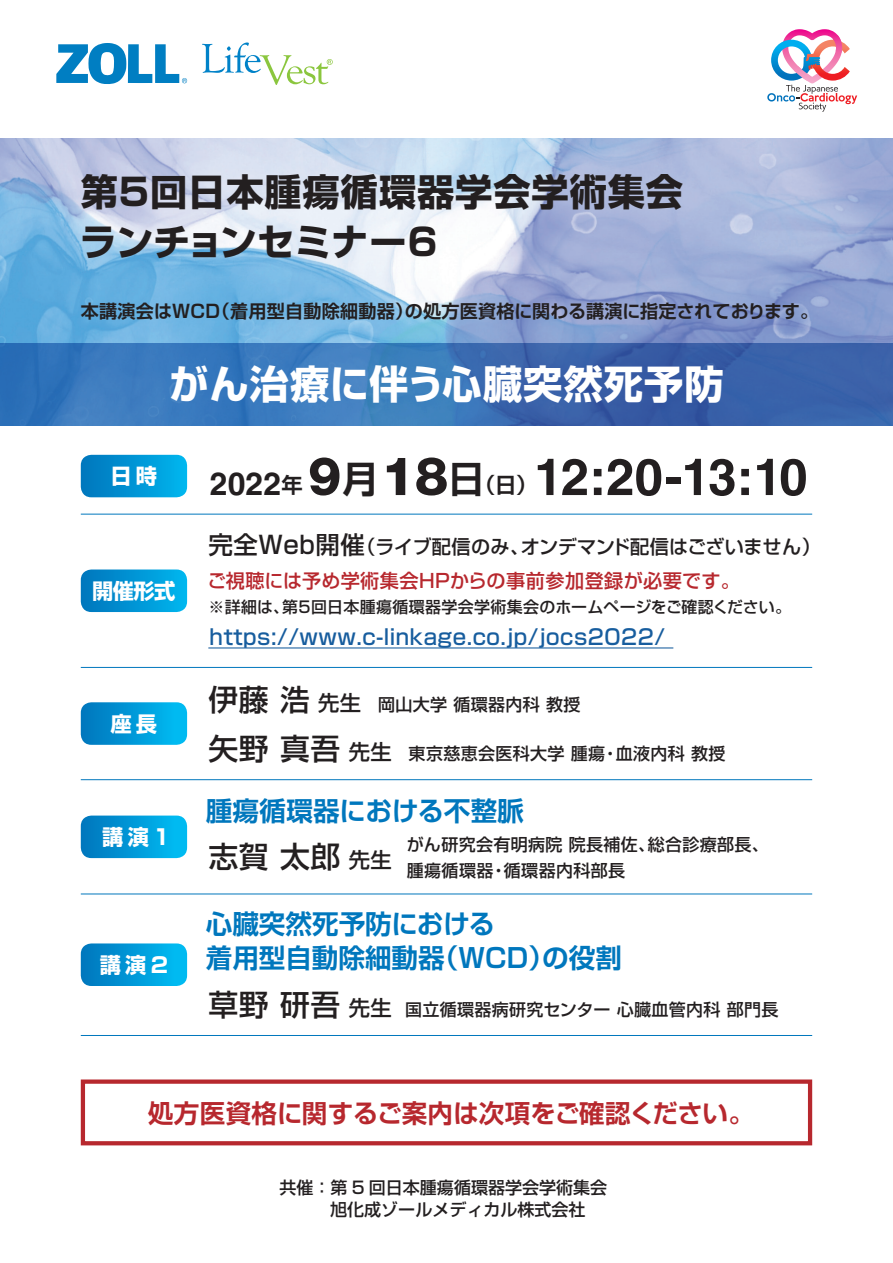
<style>
.page{position:relative;width:893px;height:1263px;background:#fff}
.page>*{position:absolute;margin:0;border:0;box-sizing:border-box;transform-origin:0 0}
.t1{font:700 51px "Helvetica LT Std";letter-spacing:-.035em;color:#231f20}
.t2{font:700 39.3px "Shin Go Pro";letter-spacing:.025em;color:#fff}
.t3{font:700 37.2px/49.9px "Shin Go Pro";letter-spacing:.025em;color:#231f20}
.t4{font:700 31.95px "Helvetica LT Std";color:#231f20}
.t5{font:500 29.7px "Shin Go Pro";letter-spacing:.025em;color:#231f20}
.t6{font:700 26.55px/34px "Shin Go Pro De";color:#0077bd}
.t7{font:700 25.5px "Shin Go Pro De";color:#b7282e}
.t8{font:500 21.3px "Shin Go Pro";letter-spacing:.025em;color:#175d9e}
.t9{font:700 21.3px "Shin Go Pro";letter-spacing:.105em;color:#fff}
.t10{font:500 19.2px/33.6px "Shin Go Pro";letter-spacing:.015em;color:#b7282e}
.t11{font:700 18px "Shin Go Pro De";letter-spacing:.015em;color:#231f20}
.t12{font:500 16.95px/25.5px "Shin Go Pro";letter-spacing:.02em;color:#231f20}
.t13{font:500 16.95px/22.4px "Shin Go Pro";color:#231f20}
.t14{font:500 15.9px "Shin Go Pro";letter-spacing:.025em;color:#231f20}
.s1{font-family:"Helvetica Neue";font-weight:800;font-size:53.1px}
.s2{font-family:"Shin Go Pro De";font-size:37.2px}
.s3{font-family:"Shin Go Pro De";font-size:21.3px}
.s4{font-size:24.45px;color:#231f20}
.s5{color:#231f20}
.s6{font-size:21.3px}
.s7{font-size:29.7px}
</style>
<div class="page">
<svg style="left:56px;top:43px;width:131px;height:41px"></svg>
<svg style="left:202px;top:43px;width:131px;height:42px"></svg>
<img style="left:0;top:138px;width:893px;height:205px">
<svg style="left:0;top:343px;width:893px;height:82px;background:#396db3"></svg>
<svg style="left:81px;top:455px;width:106px;height:42px;background:#0497d5"></svg>
<hr style="left:208px;top:647px;width:465px;height:1px;background:#175d9e">
<svg style="left:81px;top:702px;width:106px;height:43px;background:#079dd9"></svg>
<svg style="left:81px;top:569px;width:106px;height:43px;background:#0798d6"></svg>
<hr style="left:81px;top:779px;width:731px;height:1px;background:#0077bd">
<hr style="left:81px;top:893px;width:731px;height:1px;background:#0077bd">
<hr style="left:81px;top:514px;width:731px;height:1px;background:#0077bd">
<hr style="left:81px;top:667px;width:731px;height:1px;background:#0077bd">
<hr style="left:81px;top:1035px;width:731px;height:1px;background:#0077bd">
<svg style="left:81px;top:815px;width:106px;height:43px;background:#089dda"></svg>
<svg style="left:81px;top:943px;width:106px;height:43px;background:#079dd9"></svg>
<div style="left:81px;top:1079px;width:731px;height:66px;border:4px solid #b7282e"></div>
<svg style="left:767px;top:29px;width:90px;height:83px"></svg>
<h3 class="t3" style="left:80px;top:163px;width:643px">第5回日本腫瘍循環器学会学術集会　ランチョンセミナー6</h3>
<p class="t11" style="left:81px;top:297px;width:739px">本講演会はWCD（着用型自動除細動器）の処方医資格に関わる講演に指定されております。</p>
<h2 class="t2" style="left:169px;top:353px;width:556px">がん治療に伴う心臓突然死予防</h2>
<h1 class="t1" style="left:308px;top:446px;width:501px"><span class="s1">9</span><span class="s2">月</span><span class="s1">18</span><span class="s2">日</span><span class="s3">（日）</span>12:20-13:10</h1>
<p class="t9" style="left:110px;top:459px;width:48px">日時</p>
<h3 class="t4" style="left:210px;top:464px;width:94px">2022<span class="s3">年</span></h3>
<p class="t9" style="left:92px;top:574px;width:85px">開催形式</p>
<p class="t9" style="left:110px;top:707px;width:48px">座長</p>
<p class="t9" style="left:102px;top:820px;width:72px">講演１</p>
<p class="t9" style="left:100px;top:948px;width:72px">講演２</p>
<p class="t10" style="left:207px;top:528px;width:615px"><span class="s4">完全Web開催</span><span class="s5">（ライブ配信のみ、オンデマンド配信はございません）</span>ご視聴には予め学術集会HPからの事前参加登録が必要です。</p>
<p class="t14" style="left:208px;top:593px;width:584px">※詳細は、第5回日本腫瘍循環器学会学術集会のホームページをご確認ください。</p>
<p class="t8" style="left:209px;top:619px;width:457px">https://www.c-linkage.co.jp/jocs2022/</p>
<h3 class="t5" style="left:208px;top:675px;width:154px">伊藤 浩 <span class="s6">先生</span></h3>
<p class="t12" style="left:378px;top:690px;width:204px">岡山大学 循環器内科 教授</p>
<h3 class="t5" style="left:208px;top:724px;width:185px">矢野 真吾 <span class="s6">先生</span></h3>
<p class="t12" style="left:409px;top:739px;width:318px">東京慈恵会医科大学 腫瘍・血液内科 教授</p>
<h3 class="t6" style="left:206px;top:790px;width:320px">腫瘍循環器における不整脈</h3>
<h3 class="t5" style="left:208px;top:832px;width:185px">志賀 太郎 <span class="s6">先生</span></h3>
<p class="t12" style="left:407px;top:830px;width:364px">がん研究会有明病院 院長補佐、総合診療部長、腫瘍循環器・循環器内科部長</p>
<h3 class="t6" style="left:206px;top:904px;width:418px">心臓突然死予防における<br>着用型自動除細動器（WCD）の役割</h3>
<p class="t12" style="left:208px;top:995px;width:572px"><span class="s7">草野 研吾</span> <span class="s6">先生</span> 国立循環器病研究センター 心臓血管内科 部門長</p>
<h3 class="t7" style="left:148px;top:1092px;width:607px">処方医資格に関するご案内は次項をご確認ください。</h3>
<p class="t13" style="left:330px;top:1174px;width:278px;text-indent:-51px">共催：第 5 回日本腫瘍循環器学会学術集会旭化成ゾールメディカル株式会社</p>
</div>
